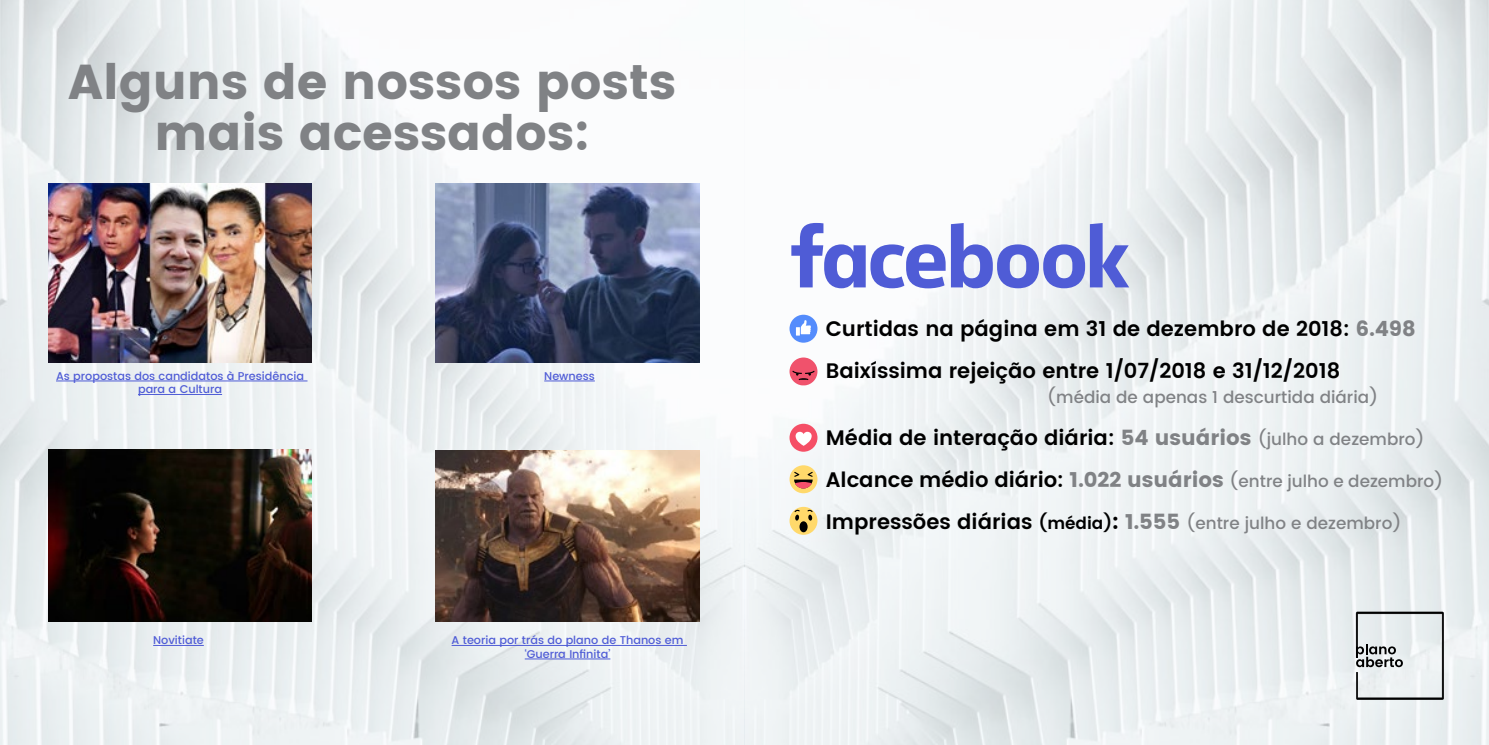
<style>
.page{position:relative;width:1489px;height:745px;background:#fff}
.page>*{position:absolute;margin:0;border:0;box-sizing:border-box;transform-origin:0 0}
.t1{font:48.75px/50px "Poppins";color:#808285;text-align:center}
.t2{font:600 21px/41.9px "Poppins";color:#000}
.t3{font:500 16.75px "Poppins";color:#808285}
.t4{font:500 11.25px/13.5px "Poppins";color:#4f5cd6;text-align:center}
.s1{font-weight:400;color:#808285}
.s2{font-weight:500;font-size:16.75px;color:#808285}
.s3{font-weight:600;font-size:21px;color:#000}
.s4{font-weight:400;font-size:21px}
.s5{font-weight:600;color:#000}
.s6{font-weight:400;font-size:21px;color:#000}
</style>
<div class="page">
<img style="left:0;top:0;width:1488px;height:744px">
<hr style="left:56px;top:380px;width:251px;height:1px;background:#4f5cd6">
<hr style="left:138px;top:394px;width:84px;height:1px;background:#4f5cd6">
<hr style="left:544px;top:380px;width:51px;height:1px;background:#4f5cd6">
<svg style="left:791px;top:223px;width:338px;height:65px"></svg>
<div style="left:789px;top:314px;width:28px;height:28px;background:#548cfc;border-radius:50%"></div>
<svg style="left:796px;top:320px;width:14px;height:15px"></svg>
<div style="left:789px;top:506px;width:28px;height:28px;background:#ffd96b;border-radius:50%"></div>
<div style="left:799px;top:521px;width:8px;height:11px;background:#000;border-radius:50%"></div>
<svg style="left:794px;top:508px;width:5px;height:12px"></svg>
<svg style="left:807px;top:508px;width:5px;height:12px"></svg>
<div style="left:789px;top:423px;width:28px;height:28px;background:#f54f66;border-radius:50%"></div>
<svg style="left:795px;top:431px;width:16px;height:14px"></svg>
<div style="left:789px;top:465px;width:28px;height:28px;background:#ffd96b;border-radius:50%"></div>
<svg style="left:794px;top:471px;width:18px;height:17px"></svg>
<svg style="left:789px;top:357px;width:28px;height:28px"></svg>
<svg style="left:1355px;top:611px;width:88px;height:88px"></svg>
<hr style="left:153px;top:644px;width:51px;height:1px;background:#4f5cd6">
<hr style="left:451px;top:644px;width:236px;height:1px;background:#4f5cd6">
<hr style="left:524px;top:658px;width:86px;height:1px;background:#4f5cd6">
<img style="left:48px;top:183px;width:264px;height:179px">
<img style="left:435px;top:183px;width:264px;height:179px">
<img style="left:48px;top:449px;width:264px;height:172px">
<img style="left:435px;top:449px;width:264px;height:172px">
<h1 class="t1" style="left:68px;top:58px;width:609px">Alguns de nossos posts mais acessados:</h1>
<p class="t4" style="left:56px;top:369px;width:249px">As propostas dos candidatos à Presidência para a Cultura</p>
<p class="t4" style="left:544px;top:369px;width:52px">Newness</p>
<p class="t4" style="left:153px;top:633px;width:52px">Novitiate</p>
<p class="t4" style="left:451px;top:633px;width:233px">A teoria por trás do plano de Thanos em ‘Guerra Infinita’</p>
<p class="t2" style="left:825px;top:308px;width:591px">Curtidas na página em 31 de dezembro de 2018: <span class="s1">6.498<br></span>Baixíssima rejeição entre 1/07/2018 e 31/12/2018</p>
<p class="t3" style="left:1047px;top:385px;width:332px">(média de apenas 1 descurtida diária)</p>
<p class="t2" style="left:825px;top:417px;width:600px">Média de interação diária: <span class="s1">54 usuários</span> <span class="s2">(julho a dezembro)</span></p>
<p class="t3" style="left:825px;top:468px;width:619px"><span class="s3">Alcance médio diário:</span> <span class="s4">1.022 usuários</span> (entre julho e dezembro)</p>
<p class="t3" style="left:825px;top:510px;width:577px"><span class="s3">Impressões diárias</span> <span class="s5">(média)</span><span class="s6">:</span> <span class="s4">1.555</span> (entre julho e dezembro)</p>
</div>
